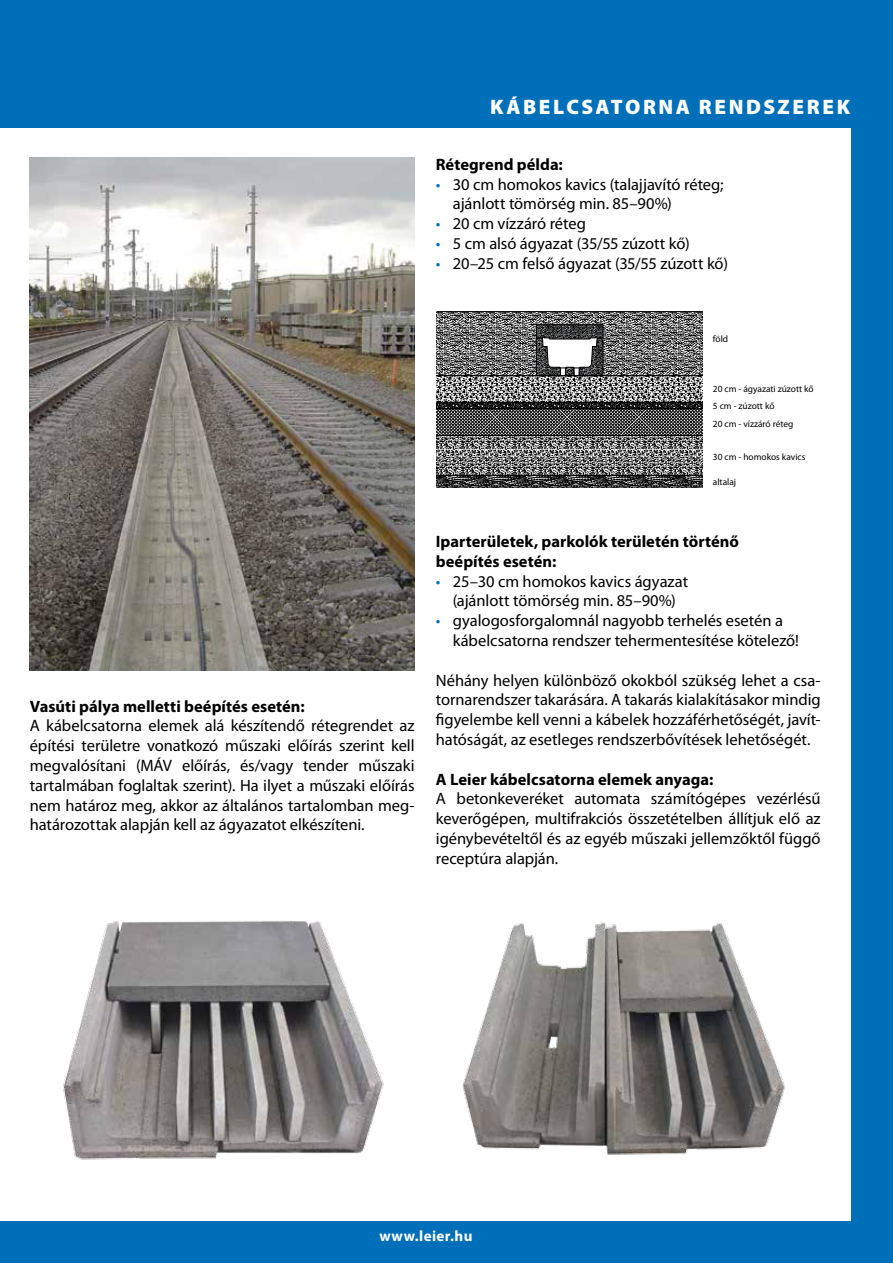
<style>
.page{position:relative;width:893px;height:1263px;background:#006fba}
.page>*{position:absolute;margin:0;border:0;box-sizing:border-box;transform-origin:0 0}
.t1{font:900 21px "Myriad Pro";letter-spacing:.125em;color:#fff}
.t2{font:16.5px/19.8px "Myriad Pro";color:#000;text-align:justify}
.t3{font:700 16.5px/19.8px "Myriad Pro";letter-spacing:.005em;color:#000}
.t4{font:700 15px "Myriad Pro";letter-spacing:.03em;color:#fff}
.t5{font:9.3px/16.8px "Myriad Pro";color:#000}
.s1{color:#006fba}
</style>
<div class="page">
<div style="left:0;top:128px;width:850px;height:1092px;background:#fff"></div>
<svg style="left:437px;top:313px;width:266px;height:62px;background:#757575"></svg>
<svg style="left:437px;top:476px;width:266px;height:12px;background:#3e3e3e"></svg>
<svg style="left:437px;top:436px;width:266px;height:39px;background:#797979"></svg>
<svg style="left:437px;top:410px;width:266px;height:25px;background:#565656"></svg>
<svg style="left:437px;top:403px;width:266px;height:6px;background:#1d1d1d"></svg>
<svg style="left:437px;top:376px;width:266px;height:26px;background:#878787"></svg>
<svg style="left:536px;top:324px;width:67px;height:51px"></svg>
<hr style="left:437px;top:312px;width:266px;height:1px;background:#000">
<hr style="left:437px;top:375px;width:266px;height:1px;background:#000">
<hr style="left:437px;top:402px;width:266px;height:1px;background:#000">
<hr style="left:437px;top:409px;width:266px;height:1px;background:#000">
<hr style="left:437px;top:435px;width:266px;height:1px;background:#000">
<hr style="left:437px;top:475px;width:266px;height:1px;background:#000">
<img style="left:30px;top:157px;width:385px;height:513px">
<img style="left:63px;top:921px;width:321px;height:239px">
<img style="left:462px;top:922px;width:323px;height:233px">
<p class="t1" style="left:490px;top:93px;width:360px">KÁBELCSATORNA RENDSZEREK</p>
<p class="t3" style="left:436px;top:154px;width:128px">Rétegrend példa:</p>
<p class="t2" style="left:453px;top:174px;width:272px;text-indent:-17px"><span class="s1">•</span> 30 cm homokos kavics (talajjavító réteg; ajánlott tömörség min. 85–90%)</p>
<p class="t2" style="left:436px;top:213px;width:152px"><span class="s1">•</span> 20 cm vízzáró réteg</p>
<p class="t2" style="left:436px;top:233px;width:256px"><span class="s1">•</span> 5 cm alsó ágyazat (35/55 zúzott kő)</p>
<p class="t2" style="left:436px;top:253px;width:294px"><span class="s1">•</span> 20–25 cm felső ágyazat (35/55 zúzott kő)</p>
<p class="t5" style="left:713px;top:331px;width:17px">föld</p>
<p class="t3" style="left:30px;top:695px;width:277px">Vasúti pálya melletti beépítés esetén:</p>
<p class="t2" style="left:30px;top:716px;width:386px">A kábelcsatorna elemek alá készítendő rétegrendet az építési területre vonatkozó műszaki előírás szerint kell megvalósítani (MÁV előírás, és/vagy tender műszaki tartalmában foglaltak szerint). Ha ilyet a műszaki előírás nem határoz meg, akkor az általános tartalomban meg&shy;határozottak alapján kell az ágyazatot elkészíteni.</p>
<p class="t5" style="left:713px;top:381px;width:102px">20 cm - ágyazati zúzott kő<br>5 cm - zúzott kő</p>
<p class="t5" style="left:713px;top:416px;width:82px">20 cm - vízzáró réteg</p>
<p class="t5" style="left:713px;top:448px;width:94px">30 cm - homokos kavics</p>
<p class="t5" style="left:713px;top:474px;width:25px">altalaj</p>
<p class="t3" style="left:436px;top:531px;width:305px">Iparterületek, parkolók területén történő beépítés esetén:</p>
<p class="t2" style="left:436px;top:571px;width:254px;text-align:center"><span class="s1">•</span> 25–30 cm homokos kavics ágyazat (ajánlott tömörség min. 85–90%)</p>
<p class="t2" style="left:453px;top:610px;width:348px;text-indent:-17px"><span class="s1">•</span> gyalogosforgalomnál nagyobb terhelés esetén a kábelcsatorna rendszer tehermentesítése kötelező!</p>
<p class="t2" style="left:436px;top:670px;width:386px">Néhány helyen különböző okokból szükség lehet a csa&shy;tornarendszer takarására. A takarás kialakításakor mindig figyelembe kell venni a kábelek hozzáférhetőségét, javít&shy;hatóságát, az esetleges rendszerbővítések lehetőségét.</p>
<p class="t3" style="left:436px;top:769px;width:279px">A Leier kábelcsatorna elemek anyaga:</p>
<p class="t2" style="left:436px;top:789px;width:386px">A betonkeveréket automata számítógépes vezérlésű keverőgépen, multifrakciós összetételben állítjuk elő az igénybevételtől és az egyéb műszaki jellemzőktől függő receptúra alapján.</p>
<p class="t4" style="left:379px;top:1226px;width:95px">www.leier.hu</p>
</div>
